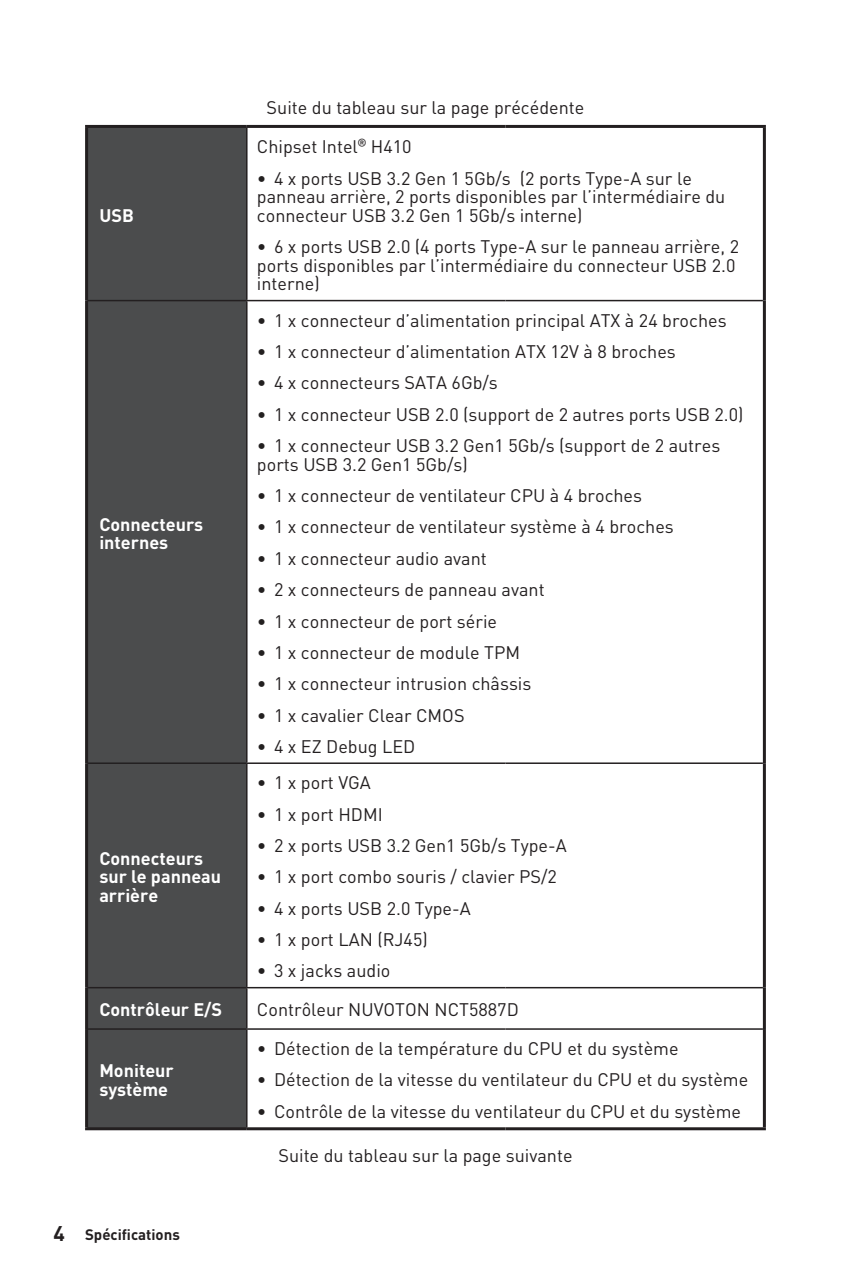
<style>
.page{position:relative;width:851px;height:1276px;background:#fff}
.page>*{position:absolute;margin:0;border:0;box-sizing:border-box;transform-origin:0 0}
.t1{font:18px/31.5px "MSI Din Pro Noto CJK";color:#231f20}
.t2{font:700 18px/18.6px "MSI Din Pro Noto CJK";color:#fff}
.t3{font:700 15px "MSI Din Pro Noto CJK";color:#231f20}
.s1{font-weight:700;color:#232020}
.s2{font-size:21px}
</style>
<div class="page">
<div style="left:88px;top:128px;width:158px;height:999px;background:#4b4c4d"></div>
<hr style="left:247px;top:300px;width:258px;height:1px;background:#231f20">
<hr style="left:505px;top:300px;width:257px;height:1px;background:#231f20">
<hr style="left:247px;top:762px;width:258px;height:2px;background:#231f20">
<hr style="left:505px;top:762px;width:257px;height:2px;background:#231f20">
<hr style="left:247px;top:987px;width:258px;height:1px;background:#231f20">
<hr style="left:505px;top:987px;width:257px;height:1px;background:#231f20">
<hr style="left:247px;top:1028px;width:258px;height:1px;background:#231f20">
<hr style="left:505px;top:1028px;width:257px;height:1px;background:#231f20">
<hr style="left:88px;top:300px;width:159px;height:1px;background:#231f20">
<hr style="left:88px;top:762px;width:159px;height:2px;background:#231f20">
<hr style="left:88px;top:1028px;width:159px;height:1px;background:#231f20">
<hr style="left:762px;top:301px;width:3px;height:462px;background:#231f20">
<hr style="left:762px;top:763px;width:3px;height:224px;background:#231f20">
<hr style="left:762px;top:987px;width:3px;height:42px;background:#231f20">
<hr style="left:762px;top:1029px;width:3px;height:98px;background:#231f20">
<hr style="left:85px;top:1127px;width:162px;height:3px;background:#231f20">
<hr style="left:247px;top:1127px;width:258px;height:3px;background:#231f20">
<hr style="left:505px;top:1127px;width:260px;height:3px;background:#231f20">
<hr style="left:85px;top:128px;width:3px;height:173px;background:#231f20">
<hr style="left:85px;top:301px;width:3px;height:462px;background:#231f20">
<hr style="left:85px;top:763px;width:3px;height:224px;background:#231f20">
<hr style="left:85px;top:987px;width:3px;height:42px;background:#231f20">
<hr style="left:85px;top:1029px;width:3px;height:98px;background:#231f20">
<hr style="left:246px;top:301px;width:1px;height:461px;background:#231f20">
<hr style="left:246px;top:764px;width:1px;height:223px;background:#231f20">
<hr style="left:246px;top:988px;width:1px;height:40px;background:#231f20">
<hr style="left:246px;top:1029px;width:1px;height:98px;background:#231f20">
<hr style="left:85px;top:125px;width:162px;height:3px;background:#231f20">
<hr style="left:247px;top:125px;width:258px;height:3px;background:#231f20">
<hr style="left:505px;top:125px;width:260px;height:3px;background:#231f20">
<hr style="left:246px;top:128px;width:1px;height:172px;background:#231f20">
<hr style="left:762px;top:128px;width:3px;height:173px;background:#231f20">
<hr style="left:88px;top:987px;width:159px;height:1px;background:#231f20">
<p class="t2" style="left:99px;top:206px;width:36px">USB</p>
<p class="t2" style="left:99px;top:515px;width:105px">Connecteurs internes</p>
<p class="t2" style="left:99px;top:849px;width:123px">Connecteurs sur le panneau arrière</p>
<p class="t1" style="left:266px;top:92px;width:319px">Suite du tableau sur la page précédente</p>
<p class="t1" style="left:257px;top:131px;width:436px">Chipset Intel® H410<br><span class="s1">∙</span> 4 x ports USB 3.2 Gen 1 5Gb/s (2 ports Type-A sur le</p>
<p class="t1" style="left:257px;top:188px;width:470px;line-height:18.6px">panneau arrière, 2 ports disponibles par l’intermédiaire du connecteur USB 3.2 Gen 1 5Gb/s interne)</p>
<p class="t1" style="left:257px;top:238px;width:483px;line-height:18.6px"><span class="s1">∙</span> 6 x ports USB 2.0 (4 ports Type-A sur le panneau arrière, 2 ports disponibles par l’intermédiaire du connecteur USB 2.0 interne)</p>
<p class="t1" style="left:257px;top:305px;width:488px"><span class="s1">∙</span> 1 x connecteur d’alimentation principal ATX à 24 broches<br><span class="s1">∙</span> 1 x connecteur d’alimentation ATX 12V à 8 broches<br><span class="s1">∙</span> 4 x connecteurs SATA 6Gb/s<br><span class="s1">∙</span> 1 x connecteur USB 2.0 (support de 2 autres ports USB 2.0) <span class="s1">∙</span> 1 x connecteur USB 3.2 Gen1 5Gb/s (support de 2 autres</p>
<p class="t1" style="left:257px;top:449px;width:418px">ports USB 3.2 Gen1 5Gb/s)<br><span class="s1">∙</span> 1 x connecteur de ventilateur CPU à 4 broches<br><span class="s1">∙</span> 1 x connecteur de ventilateur système à 4 broches <span class="s1">∙</span> 1 x connecteur audio avant<br><span class="s1">∙</span> 2 x connecteurs de panneau avant<br><span class="s1">∙</span> 1 x connecteur de port série<br><span class="s1">∙</span> 1 x connecteur de module TPM<br><span class="s1">∙</span> 1 x connecteur intrusion châssis<br><span class="s1">∙</span> 1 x cavalier Clear CMOS<br><span class="s1">∙</span> 4 x EZ Debug LED</p>
<p class="t1" style="left:257px;top:767px;width:311px"><span class="s1">∙</span> 1 x port VGA<br><span class="s1">∙</span> 1 x port HDMI<br><span class="s1">∙</span> 2 x ports USB 3.2 Gen1 5Gb/s Type-A <span class="s1">∙</span> 1 x port combo souris / clavier PS/2 <span class="s1">∙</span> 4 x ports USB 2.0 Type-A<br><span class="s1">∙</span> 1 x port LAN (RJ45)<br><span class="s1">∙</span> 3 x jacks audio</p>
<p class="t2" style="left:99px;top:1000px;width:124px">Contrôleur E/S</p>
<p class="t1" style="left:257px;top:994px;width:263px">Contrôleur NUVOTON NCT5887D</p>
<p class="t2" style="left:99px;top:1061px;width:76px">Moniteur système</p>
<p class="t3" style="left:54px;top:1226px;width:128px"><span class="s2">4</span> Spécifications</p>
<p class="t1" style="left:257px;top:1033px;width:492px"><span class="s1">∙</span> Détection de la température du CPU et du système<br><span class="s1">∙</span> Détection de la vitesse du ventilateur du CPU et du système <span class="s1">∙</span> Contrôle de la vitesse du ventilateur du CPU et du système</p>
<p class="t1" style="left:278px;top:1139px;width:295px">Suite du tableau sur la page suivante</p>
</div>
